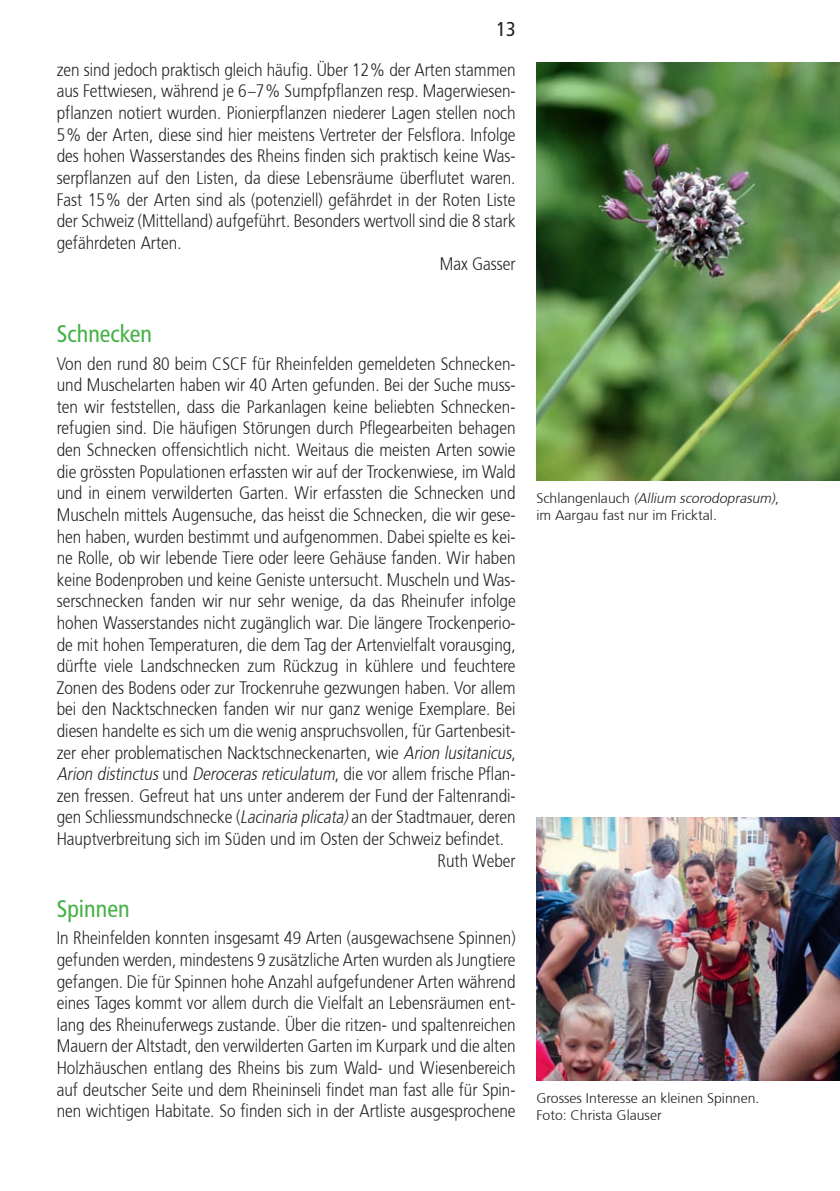
<style>
.page{position:relative;width:840px;height:1191px;background:#fff}
.page>*{position:absolute;margin:0;border:0;box-sizing:border-box;transform-origin:0 0}
.t1{font:condensed 24px "Frutiger";color:#45b146}
.t2{font:condensed 20px "Frutiger";color:#231f20}
.t3{font:300 18px/21.6px "Frutiger 45";color:#231f20;text-align:justify;scale:.85 1}
.t4{font:italic 300 18px "Frutiger 45";color:#231f20;scale:.85 1}
.t5{font:300 14px/16.8px "Frutiger 45";color:#231f20}
.s1{font-style:italic}
.s2{font-style:normal}
</style>
<div class="page">
<img style="left:536px;top:62px;width:303px;height:418px">
<img style="left:536px;top:817px;width:303px;height:263px">
<p class="t2" style="left:496px;top:18px;width:21px">13</p>
<p class="t3" style="left:57px;top:59px;width:541px">zen sind jedoch praktisch gleich häufig. Über 12% der Arten stammen</p>
<p class="t3" style="left:57px;top:81px;width:541px">aus Fettwiesen, während je 6–7% Sumpfpflanzen resp. Magerwiesen-</p>
<p class="t3" style="left:57px;top:102px;width:541px">pflanzen notiert wurden. Pionierpflanzen niederer Lagen stellen noch</p>
<p class="t3" style="left:57px;top:124px;width:541px">5% der Arten, diese sind hier meistens Vertreter der Felsflora. Infolge</p>
<p class="t3" style="left:57px;top:146px;width:541px">des hohen Wasserstandes des Rheins finden sich praktisch keine Was-</p>
<p class="t3" style="left:57px;top:167px;width:541px">serpflanzen auf den Listen, da diese Lebensräume überflutet waren.</p>
<p class="t3" style="left:57px;top:189px;width:541px">Fast 15% der Arten sind als (potenziell) gefährdet in der Roten Liste</p>
<p class="t3" style="left:57px;top:210px;width:541px">der Schweiz (Mittelland) aufgeführt. Besonders wertvoll sind die 8 stark</p>
<p class="t3" style="left:57px;top:232px;width:148px">gefährdeten Arten.</p>
<p class="t3" style="left:439px;top:254px;width:90px">Max Gasser</p>
<h1 class="t1" style="left:57px;top:320px;width:97px">Schnecken</h1>
<p class="t3" style="left:57px;top:353px;width:541px">Von den rund 80 beim CSCF für Rheinfelden gemeldeten Schnecken-</p>
<p class="t3" style="left:57px;top:374px;width:541px">und Muschelarten haben wir 40 Arten gefunden. Bei der Suche muss-</p>
<p class="t3" style="left:57px;top:396px;width:541px">ten wir feststellen, dass die Parkanlagen keine beliebten Schnecken-</p>
<p class="t3" style="left:57px;top:418px;width:541px">refugien sind. Die häufigen Störungen durch Pflegearbeiten behagen</p>
<p class="t3" style="left:57px;top:439px;width:541px">den Schnecken offensichtlich nicht. Weitaus die meisten Arten sowie</p>
<p class="t3" style="left:57px;top:461px;width:541px">die grössten Populationen erfassten wir auf der Trockenwiese, im Wald</p>
<p class="t3" style="left:57px;top:482px;width:541px">und in einem verwilderten Garten. Wir erfassten die Schnecken und</p>
<p class="t3" style="left:57px;top:504px;width:541px">Muscheln mittels Augensuche, das heisst die Schnecken, die wir gese-</p>
<p class="t3" style="left:57px;top:526px;width:541px">hen haben, wurden bestimmt und aufgenommen. Dabei spielte es kei-</p>
<p class="t3" style="left:57px;top:547px;width:541px">ne Rolle, ob wir lebende Tiere oder leere Gehäuse fanden. Wir haben</p>
<p class="t3" style="left:57px;top:569px;width:541px">keine Bodenproben und keine Geniste untersucht. Muscheln und Was-</p>
<p class="t3" style="left:57px;top:590px;width:541px">serschnecken fanden wir nur sehr wenige, da das Rheinufer infolge</p>
<p class="t3" style="left:57px;top:612px;width:541px">hohen Wasserstandes nicht zugänglich war. Die längere Trockenperio-</p>
<p class="t3" style="left:57px;top:634px;width:541px">de mit hohen Temperaturen, die dem Tag der Artenvielfalt vorausging,</p>
<p class="t3" style="left:57px;top:655px;width:541px">dürfte viele Landschnecken zum Rückzug in kühlere und feuchtere</p>
<p class="t3" style="left:57px;top:677px;width:541px">Zonen des Bodens oder zur Trockenruhe gezwungen haben. Vor allem</p>
<p class="t3" style="left:57px;top:698px;width:541px">bei den Nacktschnecken fanden wir nur ganz wenige Exemplare. Bei</p>
<p class="t3" style="left:57px;top:720px;width:541px">diesen handelte es sich um die wenig anspruchsvollen, für Gartenbesit-</p>
<p class="t3" style="left:57px;top:742px;width:541px">zer eher problematischen Nacktschneckenarten, wie <span class="s1">Arion lusitanicus</span>,</p>
<p class="t4" style="left:57px;top:764px;width:541px">Arion distinctus<span class="s2">u n d</span> Deroceras reticulatum<span class="s2">, d i e v o r a l l e m f r i s c h e P f l a n -</span></p>
<p class="t3" style="left:57px;top:785px;width:541px">zen fressen. Gefreut hat uns unter anderem der Fund der Faltenrandi-</p>
<p class="t3" style="left:57px;top:806px;width:541px">gen Schliessmundschnecke (<span class="s1">Lacinariaplicata)</span>an der Stadtmauer, deren</p>
<p class="t3" style="left:57px;top:828px;width:527px">Hauptverbreitung sich im Süden und im Osten der Schweiz befindet.</p>
<p class="t3" style="left:437px;top:850px;width:93px">Ruth Weber</p>
<h1 class="t1" style="left:57px;top:894px;width:74px">Spinnen</h1>
<p class="t3" style="left:57px;top:927px;width:541px">In Rheinfelden konnten insgesamt 49 Arten (ausgewachsene Spinnen) gefunden werden, mindestens 9 zusätzliche Arten wurden als Jungtiere gefangen. Die für Spinnen hohe Anzahl aufgefundener Arten während eines Tages kommt vor allem durch die Vielfalt an Lebensräumen ent&shy;lang des Rheinuferwegs zustande. Über die ritzen- und spaltenreichen Mauern der Altstadt, den verwilderten Garten im Kurpark und die alten Holzhäuschen entlang des Rheins bis zum Wald- und Wiesenbereich auf deutscher Seite und dem Rheininseli findet man fast alle für Spin&shy;nen wichtigen Habitate. So finden sich in der Artliste ausgesprochene</p>
<p class="t5" style="left:536px;top:490px;width:244px">S c h l a n g e n l a u c h <span class="s1">(Allium scorodoprasum)</span>, im Aargau fast nur im Fricktal.</p>
<p class="t5" style="left:536px;top:1090px;width:224px">Grosses Interesse an kleinen Spinnen.<br>Foto: Christa Glauser</p>
</div>
